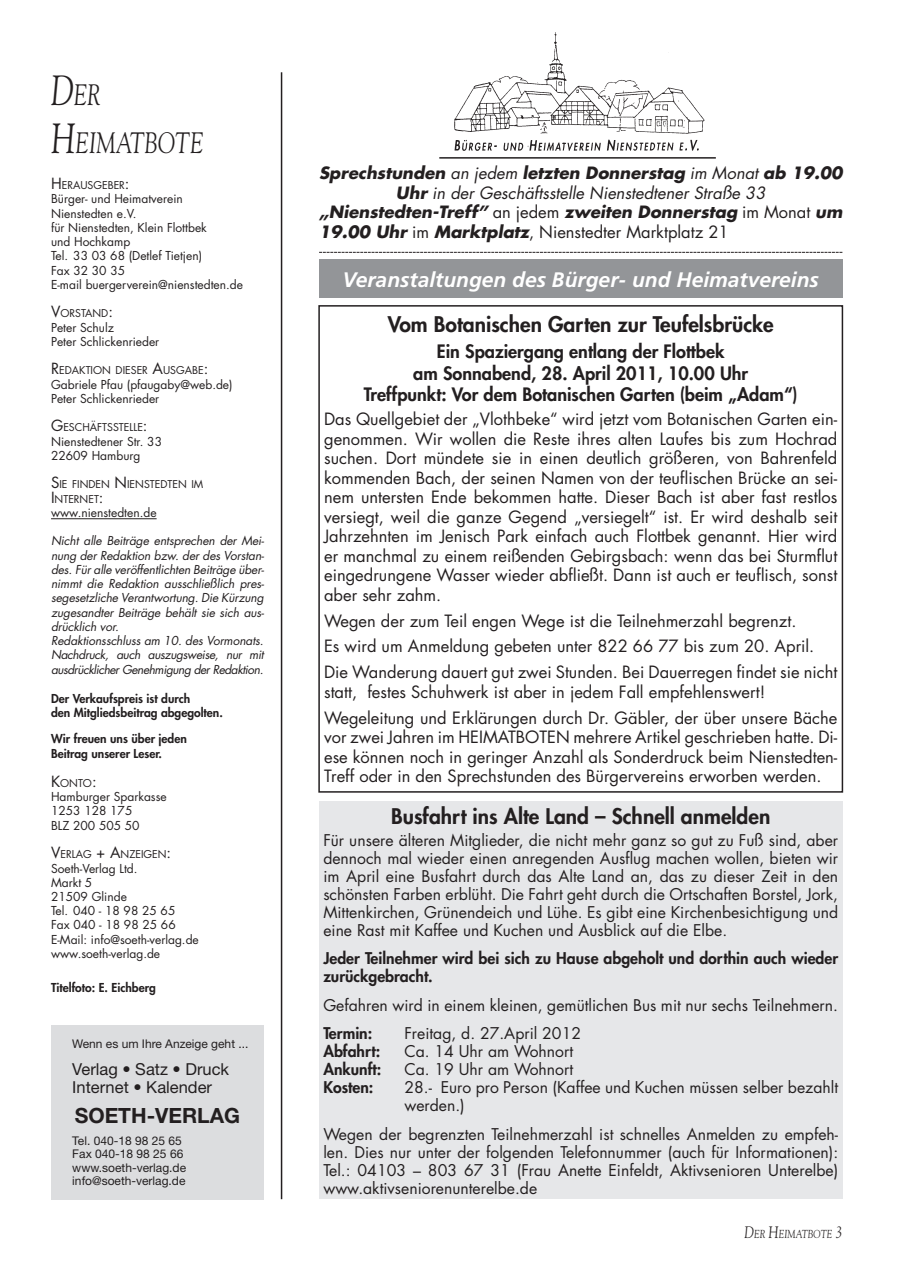
<style>
.page{position:relative;width:902px;height:1280px;background:#fff}
.page>*{position:absolute;margin:0;border:0;box-sizing:border-box;transform-origin:0 0}
.t1{font:italic 29.4px/48px "Goudy";color:#231f20;scale:.75 1}
.t2{font:800 21px "Futura";color:#231f20}
.t3{font:italic 700 21px "Frutiger";color:#fff}
.t4{font:700 21px "Helvetica Neue";color:#231f20}
.t5{font:800 18px/21.6px "Futura";color:#231f20;text-align:center}
.t6{font:16.5px/19.5px "Futura";color:#231f20;text-align:justify}
.t7{font:italic 700 16.5px "Futura";color:#231f20}
.t8{font:italic 16.5px "Futura";color:#231f20}
.t9{font:16.5px/18px "Helvetica Neue";color:#231f20}
.t10{font:15.75px/18px "Futura";color:#231f20;text-align:justify}
.t11{font:800 15.75px/18px "Futura";color:#231f20}
.t12{font:12px/14.2px "Futura";color:#231f20}
.t13{font:italic 12px/14.2px "Futura";letter-spacing:-.01em;color:#231f20}
.t14{font:800 12px/14.2px "Futura";color:#231f20}
.t15{font:12px/13.5px "Helvetica Neue";color:#231f20}
.t16{font:italic 11.55px "Goudy";color:#231f20;scale:.8 1}
.t17{font:10.5px/14.2px "Futura";color:#231f20}
.s1{font-size:42px}
.s2{font-size:15px}
.s3{font-weight:400}
.s4{font-weight:700}
.s5{font-weight:400;font-style:normal}
.s6{font-weight:700;font-style:italic}
.s7{font-size:16.5px}
</style>
<div class="page">
<hr style="left:51px;top:518px;width:106px;height:1px;background:#231f20">
<img style="left:454px;top:33px;width:251px;height:118px">
<hr style="left:439px;top:157px;width:276px;height:2px;background:#231f20">
<svg style="left:319px;top:252px;width:523px;height:1px"></svg>
<hr style="left:281px;top:72px;width:1px;height:1127px;background:#231f20">
<div style="left:51px;top:1025px;width:213px;height:174px;background:#dcdddf"></div>
<div style="left:319px;top:260px;width:523px;height:38px;background:#939598"></div>
<div style="left:318px;top:305px;width:525px;height:488px;border:2px solid #231f20"></div>
<div style="left:319px;top:801px;width:523px;height:398px;background:#e6e7e9"></div>
<h1 class="t1" style="left:51px;top:70px;width:205px"><span class="s1">D</span>ER<br><span class="s1">H</span>EIMATBOTE</h1>
<p class="t17" style="left:51px;top:178px;width:80px"><span class="s2">H</span>ERAUSGEBER<span class="s2">:</span></p>
<p class="t12" style="left:51px;top:192px;width:193px">Bürger- und Heimatverein<br>Nienstedten e.V.<br>für Nienstedten, Klein Flottbek<br>und Hochkamp<br>Tel. 33 03 68 (Detlef Tietjen)<br>Fax 32 30 35<br>E-mail buergerverein@nienstedten.de</p>
<p class="t17" style="left:51px;top:306px;width:63px"><span class="s2">V</span>ORSTAND<span class="s2">:</span></p>
<p class="t12" style="left:51px;top:320px;width:110px">Peter Schulz<br>Peter Schlickenrieder</p>
<p class="t17" style="left:51px;top:363px;width:159px"><span class="s2">R</span>EDAKTION DIESER <span class="s2">A</span>USGABE<span class="s2">:</span></p>
<p class="t12" style="left:51px;top:377px;width:183px">Gabriele Pfau (pfaugaby@web.de)<br>Peter Schlickenrieder</p>
<p class="t17" style="left:51px;top:420px;width:98px"><span class="s2">G</span>ESCHÄFTSSTELLE<span class="s2">:</span></p>
<p class="t12" style="left:51px;top:434px;width:112px">Nienstedtener Str. 33<br>22609 Hamburg</p>
<p class="t17" style="left:51px;top:477px;width:154px"><span class="s2">S</span>IE FINDEN <span class="s2">N</span> IENSTEDTEN IM<br><span class="s2">I</span> NTERNET<span class="s2">:</span></p>
<p class="t12" style="left:51px;top:505px;width:107px">www.nienstedten.de</p>
<p class="t13" style="left:51px;top:534px;width:215px">Nicht alle Beiträge entsprechen der Mei&shy;nung der Redaktion bzw. der des Vorstan&shy;des. Für alle veröffentlichten Beiträge über&shy;nimmt die Redaktion ausschließlich pres&shy;segesetzliche Verantwortung. Die Kürzung zugesandter Beiträge behält sie sich aus&shy;drücklich vor.<br>Redaktionsschluss am 10. des Vormonats.<br>Nachdruck, auch auszugsweise, nur mit ausdrücklicher Genehmigung der Redaktion.</p>
<p class="t14" style="left:51px;top:691px;width:173px">Der Verkaufspreis ist durch<br>den Mitgliedsbeitrag abgegolten.</p>
<p class="t14" style="left:51px;top:732px;width:137px">Wir freuen uns über jeden<br>Beitrag unserer Leser.</p>
<p class="t17" style="left:51px;top:776px;width:47px"><span class="s2">K</span>ONTO<span class="s2">:</span></p>
<p class="t12" style="left:51px;top:789px;width:117px">Hamburger Sparkasse<br>1253 128 175<br>BLZ 200 505 50</p>
<p class="t17" style="left:51px;top:847px;width:122px"><span class="s2">V</span>ERLAG <span class="s2">+ A</span>NZEIGEN<span class="s2">:</span></p>
<p class="t12" style="left:51px;top:861px;width:149px">Soeth-Verlag Ltd.<br>Markt 5<br>21509 Glinde<br>Tel. 040 - 18 98 25 65<br>Fax 040 - 18 98 25 66<br>E-Mail: info@soeth-verlag.de www.soeth-verlag.de</p>
<p class="t14" style="left:51px;top:980px;width:106px">Titelfoto: E. Eichberg</p>
<p class="t15" style="left:72px;top:1037px;width:178px">Wenn es um Ihre Anzeige geht ...</p>
<p class="t9" style="left:72px;top:1060px;width:158px">Verlag • Satz • Druck<br>Internet • Kalender</p>
<p class="t4" style="left:75px;top:1102px;width:167px">SOETH-VERLAG</p>
<p class="t15" style="left:72px;top:1133px;width:115px">Tel. 040-18 98 25 65<br>Fax 040-18 98 25 66 www.soeth-verlag.de info@soeth-verlag.de</p>
<p class="t7" style="left:319px;top:161px;width:524px">Sprechstunden <span class="s3">an jedem</span> letzten Donnerstag <span class="s3">im Monat</span> ab 19.00</p>
<p class="t8" style="left:396px;top:181px;width:371px"><span class="s4">Uhr</span> in der Geschäftsstelle Nienstedtener Straße 33</p>
<p class="t7" style="left:319px;top:200px;width:524px">„Nienstedten-Treff” <span class="s5">an jedem</span> zweiten Donnerstag <span class="s5">im Monat</span> um</p>
<p class="t6" style="left:319px;top:222px;width:411px"><span class="s6">19.00 Uhr</span> im <span class="s6">Marktplatz</span>, Nienstedter Marktplatz 21</p>
<p class="t3" style="left:342px;top:267px;width:478px">Veranstaltungen des Bürger- und Heimatvereins</p>
<p class="t2" style="left:387px;top:311px;width:387px">Vom Botanischen Garten zur Teufelsbrücke</p>
<p class="t5" style="left:364px;top:340px;width:435px">Ein Spaziergang entlang der Flottbek<br>am Sonnabend, 28. April 2011, 10.00 Uhr<br>Treffpunkt: Vor dem Botanischen Garten (beim „Adam“)</p>
<p class="t6" style="left:324px;top:409px;width:515px">Das Quellgebiet der „Vlothbeke“ wird jetzt vom Botanischen Garten ein&shy;genommen. Wir wollen die Reste ihres alten Laufes bis zum Hochrad suchen. Dort mündete sie in einen deutlich größeren, von Bahrenfeld kommenden Bach, der seinen Namen von der teuflischen Brücke an sei&shy;nem untersten Ende bekommen hatte. Dieser Bach ist aber fast restlos versiegt, weil die ganze Gegend „versiegelt“ ist. Er wird deshalb seit Jahrzehnten im Jenisch Park einfach auch Flottbek genannt. Hier wird er manchmal zu einem reißenden Gebirgsbach: wenn das bei Sturmflut eingedrungene Wasser wieder abfließt. Dann ist auch er teuflisch, sonst aber sehr zahm.</p>
<p class="t6" style="left:324px;top:607px;width:514px;line-height:25.8px;text-align:left">Wegen der zum Teil engen Wege ist die Teilnehmerzahl begrenzt.<br>Es wird um Anmeldung gebeten unter 822 66 77 bis zum 20. April.<br>Die Wanderung dauert gut zwei Stunden. Bei Dauerregen findet sie nicht</p>
<p class="t6" style="left:324px;top:679px;width:515px;line-height:25.8px">statt, festes Schuhwerk ist aber in jedem Fall empfehlenswert!<br>Wegeleitung und Erklärungen durch Dr. Gäbler, der über unsere Bäche</p>
<p class="t6" style="left:324px;top:727px;width:514px">vor zwei Jahren im HEIMATBOTEN mehrere Artikel geschrieben hatte. Di&shy;ese können noch in geringer Anzahl als Sonderdruck beim Nienstedten-Treff oder in den Sprechstunden des Bürgervereins erworben werden.</p>
<p class="t2" style="left:391px;top:802px;width:380px">Busfahrt ins Alte Land – Schnell anmelden</p>
<p class="t10" style="left:323px;top:831px;width:516px">Für unsere älteren Mitglieder, die nicht mehr ganz so gut zu Fuß sind, aber dennoch mal wieder einen anregenden Ausflug machen wollen, bieten wir im April eine Busfahrt durch das Alte Land an, das zu dieser Zeit in den schönsten Farben erblüht. Die Fahrt geht durch die Ortschaften Borstel, Jork, Mittenkirchen, Grünendeich und Lühe. Es gibt eine Kirchenbesichtigung und eine Rast mit Kaffee und Kuchen und Ausblick auf die Elbe.</p>
<p class="t11" style="left:323px;top:949px;width:516px">Jeder Teilnehmer wird bei sich zu Hause abgeholt und dorthin auch wieder zurückgebracht.</p>
<p class="t10" style="left:323px;top:996px;width:516px">Gefahren wird in einem kleinen, gemütlichen Bus mit nur sechs Teilnehmern.</p>
<p class="t11" style="left:323px;top:1024px;width:50px">Termin:</p>
<p class="t10" style="left:404px;top:1024px;width:178px">Freitag, d. 27.April 2012</p>
<p class="t11" style="left:323px;top:1042px;width:58px">Abfahrt:</p>
<p class="t10" style="left:404px;top:1042px;width:170px">Ca. 14 Uhr am Wohnort</p>
<p class="t11" style="left:323px;top:1060px;width:60px">Ankunft:</p>
<p class="t10" style="left:404px;top:1060px;width:170px">Ca. 19 Uhr am Wohnort</p>
<p class="t11" style="left:323px;top:1078px;width:52px">Kosten:</p>
<p class="t10" style="left:404px;top:1078px;width:435px">28.- Euro pro Person (Kaffee und Kuchen müssen selber bezahlt werden.)</p>
<p class="t10" style="left:323px;top:1125px;width:516px">Wegen der begrenzten Teilnehmerzahl ist schnelles Anmelden zu empfeh&shy;len. Dies nur unter der folgenden Telefonnummer (auch für Informationen):<br>Tel.: 04103 – 803 67 31 (Frau Anette Einfeldt, Aktivsenioren Unterelbe) www.aktivseniorenunterelbe.de</p>
<p class="t16" style="left:744px;top:1227px;width:124px"><span class="s7">D</span>ER <span class="s7">H</span>EIMATBOTE <span class="s7">3</span></p>
</div>
